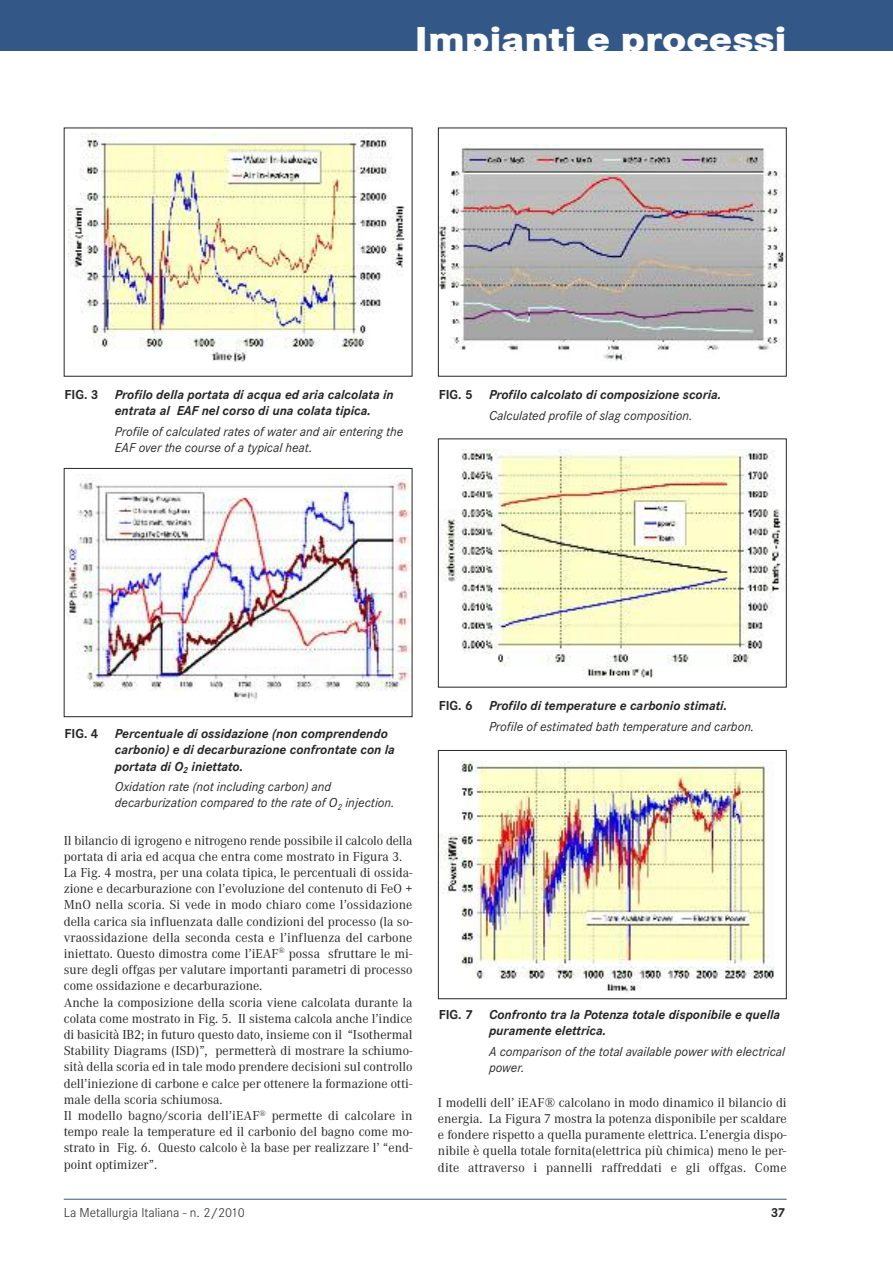
<style>
.page{position:relative;width:893px;height:1263px;background:#fff}
.page>*{position:absolute;margin:0;border:0;box-sizing:border-box;transform-origin:0 0}
.t1{font:800 36px "Corporate S";color:#fff;scale:1.14 1}
.t2{font:13.5px/16.2px "Corporate A";color:#272627}
.t3{font:italic 700 13.5px/16.2px "Corporate S";color:#272627}
.t4{font:italic 13.5px/16.2px "Corporate S";color:#272627}
.t5{font:300 13.5px "Corporate S";color:#272627}
.t6{font:700 13.5px "Corporate S";color:#272627}
.s1{font-style:normal}
.s2{font-weight:400}
.s3{font-weight:700;font-style:normal}
.s4{font-weight:700}
</style>
<div class="page">
<div style="left:0;top:0;width:893px;height:51px;background:#335786"></div>
<hr style="left:64px;top:1199px;width:723px;height:1px;background:#335786">
<img style="left:68px;top:134px;width:337px;height:228px">
<img style="left:66px;top:474px;width:344px;height:228px">
<div style="left:64px;top:468px;width:348px;height:249px;border:1px solid #272627"></div>
<img style="left:440px;top:145px;width:345px;height:217px">
<div style="left:438px;top:128px;width:349px;height:249px;border:1px solid #272627"></div>
<img style="left:440px;top:450px;width:345px;height:228px">
<div style="left:438px;top:438px;width:349px;height:249px;border:1px solid #272627"></div>
<img style="left:440px;top:761px;width:335px;height:232px">
<div style="left:438px;top:750px;width:349px;height:249px;border:1px solid #272627"></div>
<h1 class="t1" style="left:414px;top:18px;width:328px">Impianti e processi</h1>
<p class="t3" style="left:115px;top:386px;width:281px;text-indent:-50px"><span class="s1">FIG. 3</span> Profilo della portata di acqua ed aria calcolata in entrata al EAF nel corso di una colata tipica.</p>
<p class="t4" style="left:115px;top:423px;width:290px">Profile of calculated rates of water and air entering the<br>EAF over the course of a typical heat.</p>
<p class="t3" style="left:489px;top:384px;width:234px;line-height:20.4px;text-indent:-50px"><span class="s1">FIG. 5</span> Profilo calcolato di composizione scoria.<br><span class="s2">Calculated profile of slag composition.</span></p>
<p class="t3" style="left:115px;top:725px;width:282px;text-indent:-50px"><span class="s1">FIG. 4</span> Percentuale di ossidazione (non comprendendo carbonio) e di decarburazione confrontate con la portata di O<sub>2</sub> iniettato.</p>
<p class="t4" style="left:115px;top:778px;width:281px">Oxidation rate (not including carbon) and decarburization compared to the rate of O<sub>2</sub> injection.</p>
<p class="t4" style="left:489px;top:695px;width:267px;line-height:20.4px;text-indent:-50px"><span class="s3">FIG. 6</span> <span class="s4">Profilo di temperature e carbonio stimati.<br></span>Profile of estimated bath temperature and carbon.</p>
<p class="t2" style="left:64px;top:832px;width:350px">Il bilancio di igrogeno e nitrogeno rende possibile il calcolo della portata di aria ed acqua che entra come mostrato in Figura 3.<br>La Fig. 4 mostra, per una colata tipica, le percentuali di ossida&shy;zione e decarburazione con l’evoluzione del contenuto di FeO + MnO nella scoria. Si vede in modo chiaro come l’ossidazione della carica sia influenzata dalle condizioni del processo (la so&shy;vraossidazione della seconda cesta e l’influenza del carbone iniettato. Questo dimostra come l’iEAF<sup>®</sup> possa sfruttare le mi&shy;sure degli offgas per valutare importanti parametri di processo come ossidazione e decarburazione.<br>Anche la composizione della scoria viene calcolata durante la colata come mostrato in Fig. 5. Il sistema calcola anche l’indice di basicità IB2; in futuro questo dato, insieme con il “Isothermal Stability Diagrams (ISD)”, permetterà di mostrare la schiumo&shy;sità della scoria ed in tale modo prendere decisioni sul controllo dell’iniezione di carbone e calce per ottenere la formazione otti&shy;male della scoria schiumosa.<br>Il modello bagno/scoria dell’iEAF<sup>®</sup> permette di calcolare in tempo reale la temperature ed il carbonio del bagno come mo&shy;strato in Fig. 6. Questo calcolo è la base per realizzare l’ “end&shy;point optimizer”.</p>
<p class="t3" style="left:489px;top:1006px;width:293px;text-indent:-50px"><span class="s1">FIG. 7</span> Confronto tra la Potenza totale disponibile e quella puramente elettrica.</p>
<p class="t4" style="left:489px;top:1043px;width:298px">A comparison of the total available power with electrical power.</p>
<p class="t2" style="left:438px;top:1094px;width:350px;text-align:justify">I modelli dell’ iEAF® calcolano in modo dinamico il bilancio di energia. La Figura 7 mostra la potenza disponibile per scaldare e fondere rispetto a quella puramente elettrica. L’energia dispo&shy;nibile è quella totale fornita(elettrica più chimica) meno le per&shy;dite attraverso i pannelli raffreddati e gli offgas. Come</p>
<p class="t5" style="left:64px;top:1204px;width:182px">La Metallurgia Italiana - n. 2/2010</p>
<p class="t6" style="left:771px;top:1204px;width:16px">37</p>
</div>
